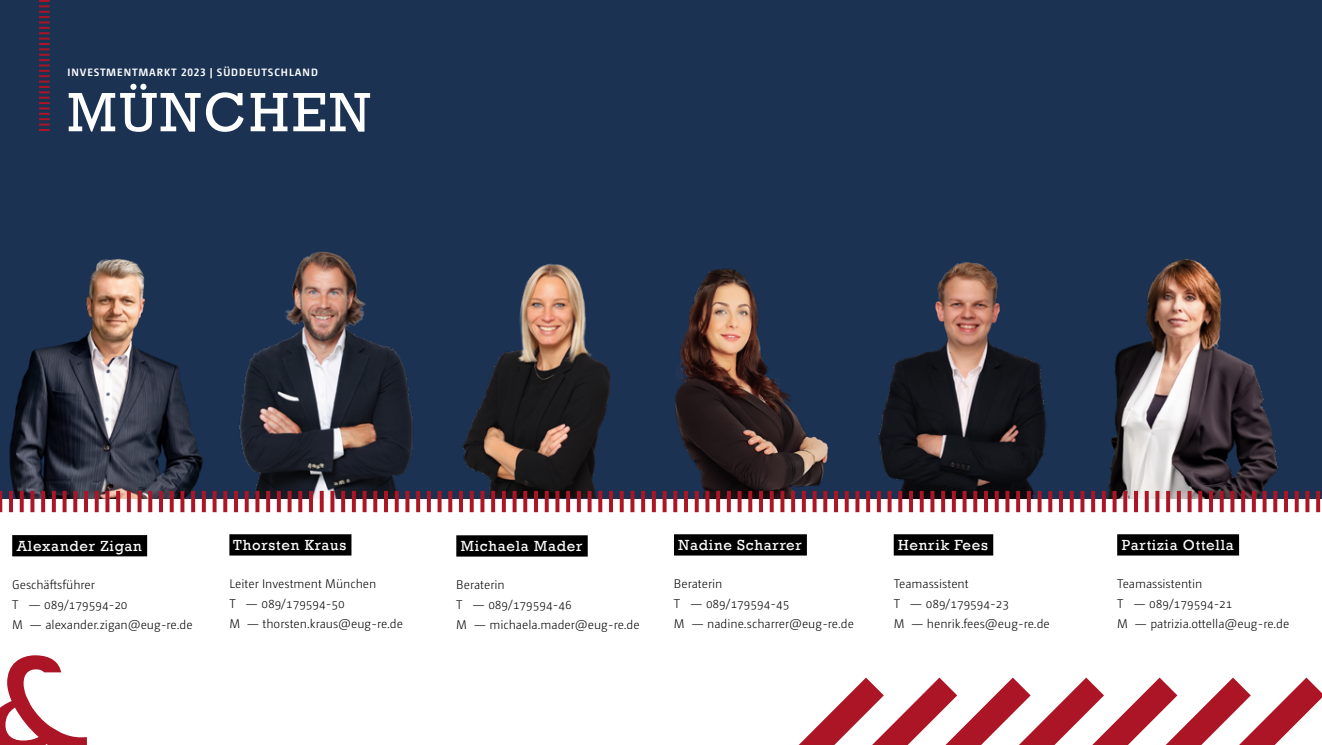
<style>
.page{position:relative;width:1322px;height:745px;background:#fff}
.page>*{position:absolute;margin:0;border:0;box-sizing:border-box;transform-origin:0 0}
.t1{font:56.25px "Rockwell";letter-spacing:.05em;color:#fff}
.t2{font:15px "Rockwell";letter-spacing:.05em;color:#fff}
.t3{font:300 12.5px/20px "Camingo Dos Pro";color:#000}
.t4{font:700 10.62px "Camingo Dos Pro";letter-spacing:.09em;color:#fff}
</style>
<div class="page">
<div style="left:0;top:0;width:1322px;height:498px;background:#1b3253"></div>
<svg style="left:39px;top:0;width:11px;height:131px"></svg>
<svg style="left:799px;top:677px;width:523px;height:67px"></svg>
<div style="left:12px;top:534px;width:135px;height:22px;background:#000"></div>
<img style="left:2px;top:259px;width:201px;height:239px">
<div style="left:229px;top:534px;width:122px;height:21px;background:#000"></div>
<img style="left:227px;top:251px;width:200px;height:247px">
<div style="left:1117px;top:534px;width:122px;height:21px;background:#000"></div>
<img style="left:1101px;top:259px;width:177px;height:239px">
<div style="left:456px;top:535px;width:132px;height:21px;background:#000"></div>
<img style="left:441px;top:263px;width:179px;height:234px">
<img style="left:876px;top:262px;width:198px;height:236px">
<div style="left:894px;top:534px;width:99px;height:21px;background:#000"></div>
<img style="left:666px;top:268px;width:194px;height:230px">
<div style="left:674px;top:534px;width:133px;height:21px;background:#000"></div>
<svg style="left:1316px;top:490px;width:4px;height:22px"></svg>
<svg style="left:1305px;top:490px;width:4px;height:22px"></svg>
<svg style="left:1294px;top:490px;width:4px;height:22px"></svg>
<hr style="left:1284px;top:490px;width:4px;height:22px;background:#ac1525">
<svg style="left:1273px;top:490px;width:4px;height:22px"></svg>
<svg style="left:1262px;top:490px;width:4px;height:22px"></svg>
<svg style="left:1252px;top:490px;width:4px;height:22px"></svg>
<svg style="left:1241px;top:490px;width:4px;height:22px"></svg>
<svg style="left:1230px;top:490px;width:4px;height:22px"></svg>
<svg style="left:1219px;top:490px;width:4px;height:22px"></svg>
<hr style="left:1209px;top:490px;width:4px;height:22px;background:#ac1525">
<svg style="left:1198px;top:490px;width:4px;height:22px"></svg>
<svg style="left:1187px;top:490px;width:4px;height:22px"></svg>
<svg style="left:1177px;top:490px;width:4px;height:22px"></svg>
<svg style="left:1166px;top:490px;width:4px;height:22px"></svg>
<svg style="left:1155px;top:490px;width:4px;height:22px"></svg>
<svg style="left:1144px;top:490px;width:4px;height:22px"></svg>
<hr style="left:1134px;top:490px;width:4px;height:22px;background:#ac1525">
<svg style="left:1123px;top:490px;width:4px;height:22px"></svg>
<svg style="left:1112px;top:490px;width:4px;height:22px"></svg>
<svg style="left:1102px;top:490px;width:4px;height:22px"></svg>
<svg style="left:1091px;top:490px;width:4px;height:22px"></svg>
<svg style="left:1080px;top:490px;width:4px;height:22px"></svg>
<svg style="left:1069px;top:490px;width:4px;height:22px"></svg>
<hr style="left:1059px;top:490px;width:4px;height:22px;background:#ac1525">
<svg style="left:1048px;top:490px;width:4px;height:22px"></svg>
<svg style="left:1037px;top:490px;width:4px;height:22px"></svg>
<svg style="left:1027px;top:490px;width:4px;height:22px"></svg>
<svg style="left:1016px;top:490px;width:4px;height:22px"></svg>
<svg style="left:1005px;top:490px;width:4px;height:22px"></svg>
<svg style="left:994px;top:490px;width:4px;height:22px"></svg>
<hr style="left:984px;top:490px;width:4px;height:22px;background:#ac1525">
<svg style="left:973px;top:490px;width:4px;height:22px"></svg>
<svg style="left:962px;top:490px;width:4px;height:22px"></svg>
<svg style="left:952px;top:490px;width:4px;height:22px"></svg>
<svg style="left:941px;top:490px;width:4px;height:22px"></svg>
<svg style="left:930px;top:490px;width:4px;height:22px"></svg>
<svg style="left:919px;top:490px;width:4px;height:22px"></svg>
<hr style="left:909px;top:490px;width:4px;height:22px;background:#ac1525">
<svg style="left:898px;top:490px;width:4px;height:22px"></svg>
<svg style="left:887px;top:490px;width:4px;height:22px"></svg>
<svg style="left:877px;top:490px;width:4px;height:22px"></svg>
<svg style="left:866px;top:490px;width:4px;height:22px"></svg>
<svg style="left:855px;top:490px;width:4px;height:22px"></svg>
<hr style="left:845px;top:490px;width:3px;height:22px;background:#ac1525">
<hr style="left:834px;top:490px;width:4px;height:22px;background:#ac1525">
<svg style="left:823px;top:490px;width:4px;height:22px"></svg>
<svg style="left:812px;top:490px;width:4px;height:22px"></svg>
<svg style="left:802px;top:490px;width:4px;height:22px"></svg>
<svg style="left:791px;top:490px;width:4px;height:22px"></svg>
<svg style="left:780px;top:490px;width:4px;height:22px"></svg>
<svg style="left:770px;top:490px;width:4px;height:22px"></svg>
<hr style="left:759px;top:490px;width:4px;height:22px;background:#ac1525">
<svg style="left:748px;top:490px;width:4px;height:22px"></svg>
<svg style="left:737px;top:490px;width:4px;height:22px"></svg>
<svg style="left:727px;top:490px;width:4px;height:22px"></svg>
<svg style="left:716px;top:490px;width:4px;height:22px"></svg>
<svg style="left:705px;top:490px;width:4px;height:22px"></svg>
<svg style="left:695px;top:490px;width:4px;height:22px"></svg>
<hr style="left:684px;top:490px;width:4px;height:22px;background:#ac1525">
<svg style="left:673px;top:490px;width:4px;height:22px"></svg>
<svg style="left:662px;top:490px;width:4px;height:22px"></svg>
<svg style="left:652px;top:490px;width:4px;height:22px"></svg>
<svg style="left:641px;top:490px;width:4px;height:22px"></svg>
<svg style="left:630px;top:490px;width:4px;height:22px"></svg>
<svg style="left:620px;top:490px;width:4px;height:22px"></svg>
<hr style="left:609px;top:490px;width:4px;height:22px;background:#ac1525">
<svg style="left:598px;top:490px;width:4px;height:22px"></svg>
<svg style="left:587px;top:490px;width:4px;height:22px"></svg>
<svg style="left:577px;top:490px;width:4px;height:22px"></svg>
<svg style="left:566px;top:490px;width:4px;height:22px"></svg>
<svg style="left:555px;top:490px;width:4px;height:22px"></svg>
<svg style="left:545px;top:490px;width:4px;height:22px"></svg>
<hr style="left:534px;top:490px;width:4px;height:22px;background:#ac1525">
<svg style="left:523px;top:490px;width:4px;height:22px"></svg>
<svg style="left:512px;top:490px;width:4px;height:22px"></svg>
<svg style="left:502px;top:490px;width:4px;height:22px"></svg>
<svg style="left:491px;top:490px;width:4px;height:22px"></svg>
<svg style="left:480px;top:490px;width:4px;height:22px"></svg>
<svg style="left:470px;top:490px;width:4px;height:22px"></svg>
<hr style="left:459px;top:490px;width:4px;height:22px;background:#ac1525">
<svg style="left:448px;top:490px;width:4px;height:22px"></svg>
<svg style="left:437px;top:490px;width:4px;height:22px"></svg>
<svg style="left:427px;top:490px;width:4px;height:22px"></svg>
<svg style="left:416px;top:490px;width:4px;height:22px"></svg>
<svg style="left:405px;top:490px;width:4px;height:22px"></svg>
<svg style="left:395px;top:490px;width:4px;height:22px"></svg>
<hr style="left:384px;top:490px;width:4px;height:22px;background:#ac1525">
<svg style="left:373px;top:490px;width:4px;height:22px"></svg>
<hr style="left:363px;top:490px;width:3px;height:22px;background:#ac1525">
<svg style="left:352px;top:490px;width:4px;height:22px"></svg>
<svg style="left:341px;top:490px;width:4px;height:22px"></svg>
<svg style="left:330px;top:490px;width:4px;height:22px"></svg>
<svg style="left:320px;top:490px;width:4px;height:22px"></svg>
<hr style="left:309px;top:490px;width:4px;height:22px;background:#ac1525">
<svg style="left:298px;top:490px;width:4px;height:22px"></svg>
<hr style="left:288px;top:490px;width:3px;height:22px;background:#ac1525">
<svg style="left:277px;top:490px;width:4px;height:22px"></svg>
<svg style="left:266px;top:490px;width:4px;height:22px"></svg>
<svg style="left:255px;top:490px;width:4px;height:22px"></svg>
<svg style="left:245px;top:490px;width:4px;height:22px"></svg>
<hr style="left:234px;top:490px;width:4px;height:22px;background:#ac1525">
<svg style="left:223px;top:490px;width:4px;height:22px"></svg>
<svg style="left:213px;top:490px;width:4px;height:22px"></svg>
<svg style="left:202px;top:490px;width:4px;height:22px"></svg>
<svg style="left:191px;top:490px;width:4px;height:22px"></svg>
<svg style="left:180px;top:490px;width:4px;height:22px"></svg>
<svg style="left:170px;top:490px;width:4px;height:22px"></svg>
<hr style="left:159px;top:490px;width:4px;height:22px;background:#ac1525">
<svg style="left:148px;top:490px;width:4px;height:22px"></svg>
<svg style="left:138px;top:490px;width:4px;height:22px"></svg>
<svg style="left:127px;top:490px;width:4px;height:22px"></svg>
<svg style="left:116px;top:490px;width:4px;height:22px"></svg>
<svg style="left:105px;top:490px;width:4px;height:22px"></svg>
<svg style="left:95px;top:490px;width:4px;height:22px"></svg>
<hr style="left:84px;top:490px;width:4px;height:22px;background:#ac1525">
<svg style="left:73px;top:490px;width:4px;height:22px"></svg>
<svg style="left:63px;top:490px;width:4px;height:22px"></svg>
<svg style="left:52px;top:490px;width:4px;height:22px"></svg>
<svg style="left:41px;top:490px;width:4px;height:22px"></svg>
<svg style="left:30px;top:490px;width:4px;height:22px"></svg>
<svg style="left:20px;top:490px;width:4px;height:22px"></svg>
<hr style="left:9px;top:490px;width:4px;height:22px;background:#ac1525">
<hr style="left:0;top:490px;width:2px;height:22px;background:#ac1525">
<svg style="left:0;top:655px;width:87px;height:89px"></svg>
<p class="t4" style="left:67px;top:66px;width:252px">INVESTMENTMARKT 2023 | SÜDDEUTSCHLAND</p>
<h1 class="t1" style="left:67px;top:80px;width:304px">MÜNCHEN</h1>
<p class="t2" style="left:17px;top:537px;width:127px">Alexander Zigan</p>
<p class="t3" style="left:12px;top:574px;width:182px">Geschäftsführer<br>T — 089/179594-20<br>M — alexander.zigan@eug-re.de</p>
<p class="t2" style="left:233px;top:536px;width:114px">Thorsten Kraus</p>
<p class="t3" style="left:229px;top:573px;width:175px">Leiter Investment München<br>T — 089/179594-50<br>M — thorsten.kraus@eug-re.de</p>
<p class="t2" style="left:461px;top:537px;width:123px">Michaela Mader</p>
<p class="t3" style="left:456px;top:574px;width:185px">Beraterin<br>T — 089/179594-46<br>M — michaela.mader@eug-re.de</p>
<p class="t2" style="left:678px;top:536px;width:125px">Nadine Scharrer</p>
<p class="t3" style="left:674px;top:573px;width:182px">Beraterin<br>T — 089/179594-45<br>M — nadine.scharrer@eug-re.de</p>
<p class="t2" style="left:898px;top:536px;width:91px">Henrik Fees</p>
<p class="t3" style="left:894px;top:573px;width:158px">Teamassistent<br>T — 089/179594-23<br>M — henrik.fees@eug-re.de</p>
<p class="t2" style="left:1121px;top:536px;width:114px">Partizia Ottella</p>
<p class="t3" style="left:1117px;top:573px;width:174px">Teamassistentin<br>T — 089/179594-21<br>M — patrizia.ottella@eug-re.de</p>
</div>
